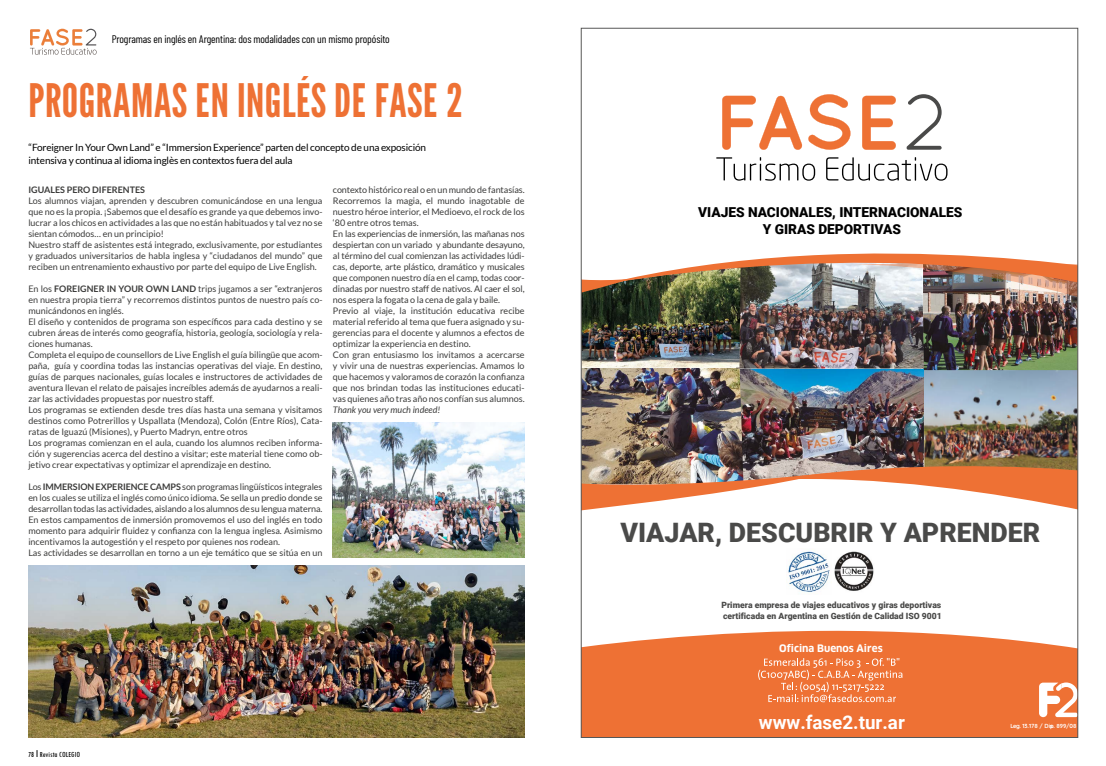
<style>
.page{position:relative;width:1106px;height:766px;background:#fff}
.page>*{position:absolute;margin:0;border:0;box-sizing:border-box;transform-origin:0 0}
.t1{font:46px "League Gothic";letter-spacing:.01em;color:#ee7134}
.t2{font:900 26.7px "Roboto";color:#4a4a49}
.t3{font:700 18.8px "Roboto";color:#fff}
.t4{font:900 13.7px/16.4px "Roboto";color:#000;text-align:center}
.t5{font:11px "Barlow Condensed";letter-spacing:-.01em;color:#000}
.t6{font:700 10.1px "Clan";color:#fff}
.t7{font:10px/13px "Lato";letter-spacing:-.015em;color:#000}
.t8{font:9px/11px "Lato";color:#3c3c3b}
.t9{font:italic 9px "Lato";color:#3c3c3b}
.t10{font:700 9px "Lato";color:#3c3c3b}
.t11{font:900 8.6px/10.3px "Roboto";color:#4a4a49}
.t12{font:condensed 8px "Tw Cen";letter-spacing:.01em;color:#000}
.t13{font:700 5.9px "Quicksand";color:#fff}
.s1{font-weight:700}
.s2{font-size:11px}
</style>
<div class="page">
<img style="left:924px;top:370px;width:151px;height:70px">
<img style="left:924px;top:310px;width:151px;height:60px">
<svg style="left:583px;top:630px;width:492px;height:105px;fill:#ee7134"></svg>
<svg style="left:722px;top:94px;width:128px;height:56px"></svg>
<svg style="left:862px;top:96px;width:34px;height:54px"></svg>
<svg style="left:906px;top:94px;width:35px;height:56px"></svg>
<svg style="left:716px;top:157px;width:99px;height:24px"></svg>
<svg style="left:826px;top:157px;width:121px;height:24px"></svg>
<svg style="left:758px;top:657px;width:144px;height:45px"></svg>
<svg style="left:1039px;top:682px;width:36px;height:35px"></svg>
<img style="left:743px;top:368px;width:181px;height:72px">
<img style="left:583px;top:368px;width:160px;height:72px">
<img style="left:736px;top:310px;width:188px;height:58px">
<img style="left:583px;top:304px;width:157px;height:63px">
<img style="left:583px;top:440px;width:492px;height:71px">
<svg style="left:583px;top:279px;width:48px;height:27px"></svg>
<img style="left:703px;top:304px;width:372px;height:6px">
<img style="left:599px;top:253px;width:476px;height:51px">
<img style="left:788px;top:551px;width:86px;height:42px">
<svg style="left:30px;top:29px;width:66px;height:26px"></svg>
<img style="left:28px;top:566px;width:496px;height:171px">
<img style="left:333px;top:422px;width:191px;height:135px">
<p class="t5" style="left:112px;top:32px;width:280px">Programas en inglés en Argentina: dos modalidades con un mismo propósito</p>
<h1 class="t1" style="left:28px;top:69px;width:436px">PROGRAMAS EN INGLÉS DE FASE 2</h1>
<p class="t7" style="left:28px;top:140px;width:399px">“Foreigner In Your Own Land” e “Immersion Experience” parten del concepto de una exposición intensiva y continua al idioma inglès en contextos fuera del aula</p>
<p class="t10" style="left:28px;top:184px;width:118px">IGUALES PERO DIFERENTES</p>
<p class="t8" style="left:28px;top:195px;width:296px">Los alumnos viajan, aprenden y descubren comunicándose en una lengua que no es la propia. ¡Sabemos que el desafío es grande ya que debemos invo&shy;lucrar a los chicos en actividades a las que no están habituados y tal vez no se sientan cómodos… en un principio!<br>Nuestro staff de asistentes está integrado, exclusivamente, por estudiantes y graduados universitarios de habla inglesa y “ciudadanos del mundo” que reciben un entrenamiento exhaustivo por parte del equipo de Live English.</p>
<p class="t8" style="left:28px;top:283px;width:296px">En los <span class="s1">FOREIGNER IN YOUR OWN LAND</span> trips jugamos a ser “extranjeros en nuestra propia tierra” y recorremos distintos puntos de nuestro país co&shy;municándonos en inglés.<br>El diseño y contenidos de programa son específicos para cada destino y se cubren áreas de interés como geografía, historia, geología, sociología y rela&shy;ciones humanas.<br>Completa el equipo de counsellors de Live English el guía bilingüe que acom&shy;paña, guía y coordina todas las instancias operativas del viaje. En destino, guías de parques nacionales, guías locales e instructores de actividades de aventura llevan el relato de paisajes increíbles además de ayudarnos a reali&shy;zar las actividades propuestas por nuestro staff.<br>Los programas se extienden desde tres días hasta una semana y visitamos destinos como Potrerillos y Uspallata (Mendoza), Colón (Entre Ríos), Cata&shy;ratas de Iguazú (Misiones), y Puerto Madryn, entre otros<br>Los programas comienzan en el aula, cuando los alumnos reciben informa&shy;ción y sugerencias acerca del destino a visitar; este material tiene como ob&shy;jetivo crear expectativas y optimizar el aprendizaje en destino.</p>
<p class="t8" style="left:28px;top:481px;width:296px">Los <span class="s1">IMMERSION EXPERIENCE CAMPS</span> son programas lingüísticos integrales en los cuales se utiliza el inglés como único idioma. Se sella un predio donde se desarrollan todas las actividades, aislando a los alumnos de su lengua materna.<br>En estos campamentos de inmersión promovemos el uso del inglés en todo momento para adquirir fluidez y confianza con la lengua inglesa. Asimismo incentivamos la autogestión y el respeto por quienes nos rodean.<br>Las actividades se desarrollan en torno a un eje temático que se sitúa en un</p>
<p class="t8" style="left:333px;top:184px;width:193px">contexto histórico real o en un mundo de fantasías.<br>Recorremos la magia, el mundo inagotable de nuestro héroe interior, el Medioevo, el rock de los ‘80 entre otros temas.<br>En las experiencias de inmersión, las mañanas nos despiertan con un variado y abundante desayuno, al término del cual comienzan las actividades lúdi&shy;cas, deporte, arte plástico, dramático y musicales que componen nuestro día en el camp, todas coor&shy;dinadas por nuestro staff de nativos. Al caer el sol, nos espera la fogata o la cena de gala y baile.<br>Previo al viaje, la institución educativa recibe material referido al tema que fuera asignado y su&shy;gerencias para el docente y alumnos a efectos de optimizar la experiencia en destino.<br>Con gran entusiasmo los invitamos a acercarse y vivir una de nuestras experiencias. Amamos lo que hacemos y valoramos de corazón la confianza que nos brindan todas las instituciones educati&shy;vas quienes año tras año nos confían sus alumnos.</p>
<p class="t9" style="left:333px;top:405px;width:109px">Thank you very much indeed!</p>
<p class="t12" style="left:28px;top:749px;width:54px">78 <span class="s2">I</span> Revista COLEGIO</p>
<h3 class="t4" style="left:698px;top:204px;width:266px">VIAJES NACIONALES, INTERNACIONALES<br>Y GIRAS DEPORTIVAS</h3>
<h2 class="t2" style="left:620px;top:513px;width:421px">VIAJAR, DESCUBRIR Y APRENDER</h2>
<p class="t11" style="left:721px;top:599px;width:222px">Primera empresa de viajes educativos y giras deportivas certificada en Argentina en Gestión de Calidad ISO 9001</p>
<p class="t6" style="left:779px;top:643px;width:105px">Oficina Buenos Aires</p>
<h3 class="t3" style="left:759px;top:709px;width:147px">www.fase2.tur.ar</h3>
<p class="t13" style="left:1010px;top:721px;width:68px">Leg. 13.178 / Disp. 899/08</p>
</div>
